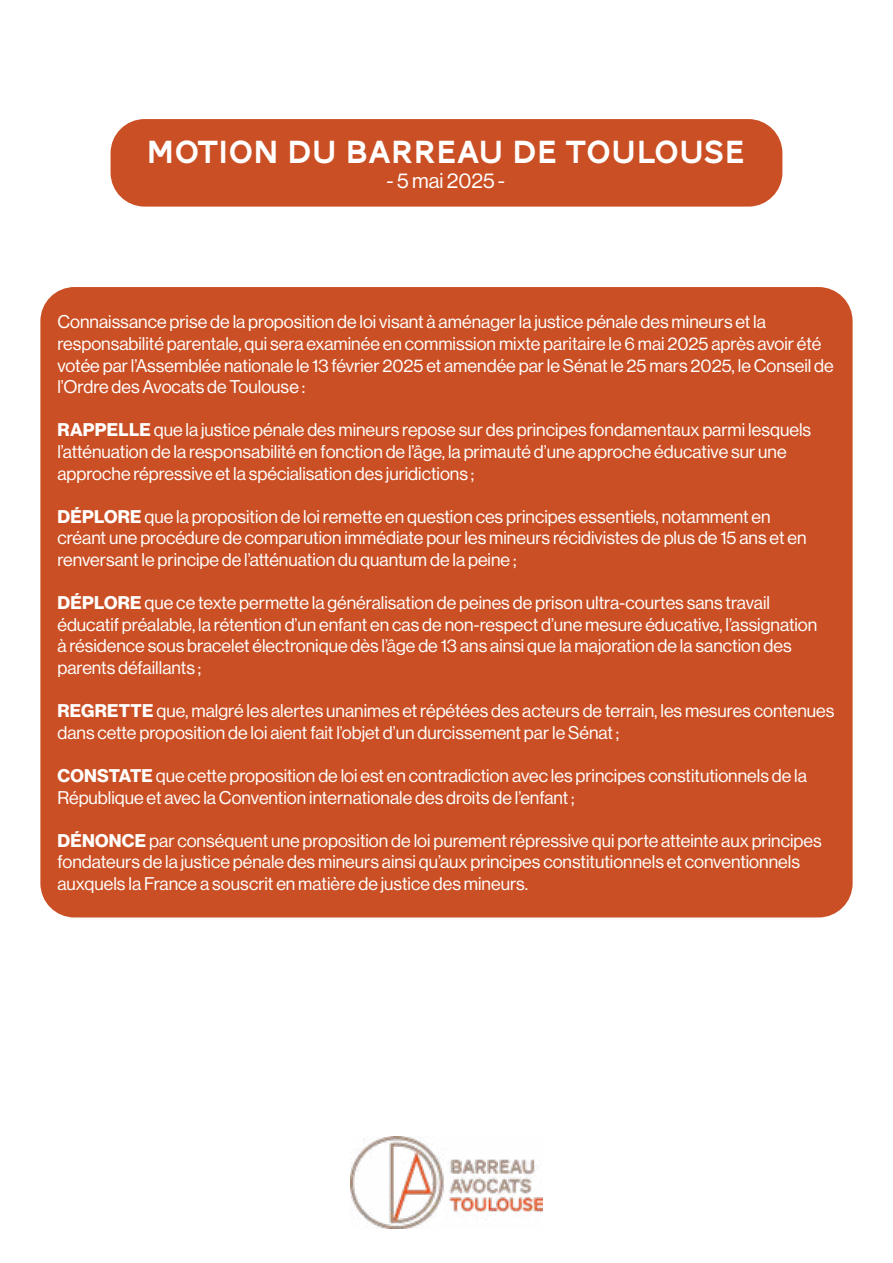
<style>
.page{position:relative;width:893px;height:1263px;background:#fff}
.page>*{position:absolute;margin:0;border:0;box-sizing:border-box;transform-origin:0 0}
.t1{font:33px "AW Conqueror Carved One";color:#fff}
.t2{font:21px "N Haas Grotesk DS Pro 55 Rg";color:#fff}
.t3{font:18px/21.6px "N Haas Grotesk DS Pro 55 Rg";color:#fff}
.s1{font-family:"N Haas Grotesk DS Pro 75 Bd"}
</style>
<div class="page">
<div style="left:111px;top:119px;width:671px;height:88px;background:#cb4f24;border-radius:34px"></div>
<img style="left:351px;top:1136px;width:191px;height:93px">
<div style="left:40px;top:287px;width:813px;height:630px;background:#cb4f24;border-radius:34px"></div>
<h1 class="t1" style="left:146px;top:137px;width:600px">MOTION DU BARREAU DE TOULOUSE</h1>
<p class="t2" style="left:386px;top:169px;width:120px">- 5 mai 2025 -</p>
<p class="t3" style="left:57px;top:311px;width:778px">Connaissance prise de la proposition de loi visant à aménager la justice pénale des mineurs et la responsabilité parentale, qui sera examinée en commission mixte paritaire le 6 mai 2025 après avoir été votée par l’Assemblée nationale le 13 février 2025 et amendée par le Sénat le 25 mars 2025, le Conseil de l’Ordre des Avocats de Toulouse :</p>
<p class="t3" style="left:57px;top:419px;width:755px"><span class="s1">RAPPELLE</span> que la justice pénale des mineurs repose sur des principes fondamentaux parmi lesquels l’atténuation de la responsabilité en fonction de l’âge, la primauté d’une approche éducative sur une approche répressive et la spécialisation des juridictions ;</p>
<p class="t3" style="left:57px;top:506px;width:751px"><span class="s1">DÉPLORE</span> que la proposition de loi remette en question ces principes essentiels, notamment en créant une procédure de comparution immédiate pour les mineurs récidivistes de plus de 15 ans et en renversant le principe de l’atténuation du quantum de la peine ;</p>
<p class="t3" style="left:57px;top:592px;width:761px"><span class="s1">DÉPLORE</span> que ce texte permette la généralisation de peines de prison ultra-courtes sans travail éducatif préalable, la rétention d’un enfant en cas de non-respect d’une mesure éducative, l’assignation à résidence sous bracelet électronique dès l’âge de 13 ans ainsi que la majoration de la sanction des parents défaillants ;</p>
<p class="t3" style="left:57px;top:700px;width:778px"><span class="s1">REGRETTE</span> que, malgré les alertes unanimes et répétées des acteurs de terrain, les mesures contenues dans cette proposition de loi aient fait l’objet d’un durcissement par le Sénat ;</p>
<p class="t3" style="left:57px;top:765px;width:751px"><span class="s1">CONSTATE</span> que cette proposition de loi est en contradiction avec les principes constitutionnels de la<br>République et avec la Convention internationale des droits de l’enfant ;</p>
<p class="t3" style="left:57px;top:830px;width:766px"><span class="s1">DÉNONCE</span> par conséquent une proposition de loi purement répressive qui porte atteinte aux principes fondateurs de la justice pénale des mineurs ainsi qu’aux principes constitutionnels et conventionnels auxquels la France a souscrit en matière de justice des mineurs.</p>
</div>
